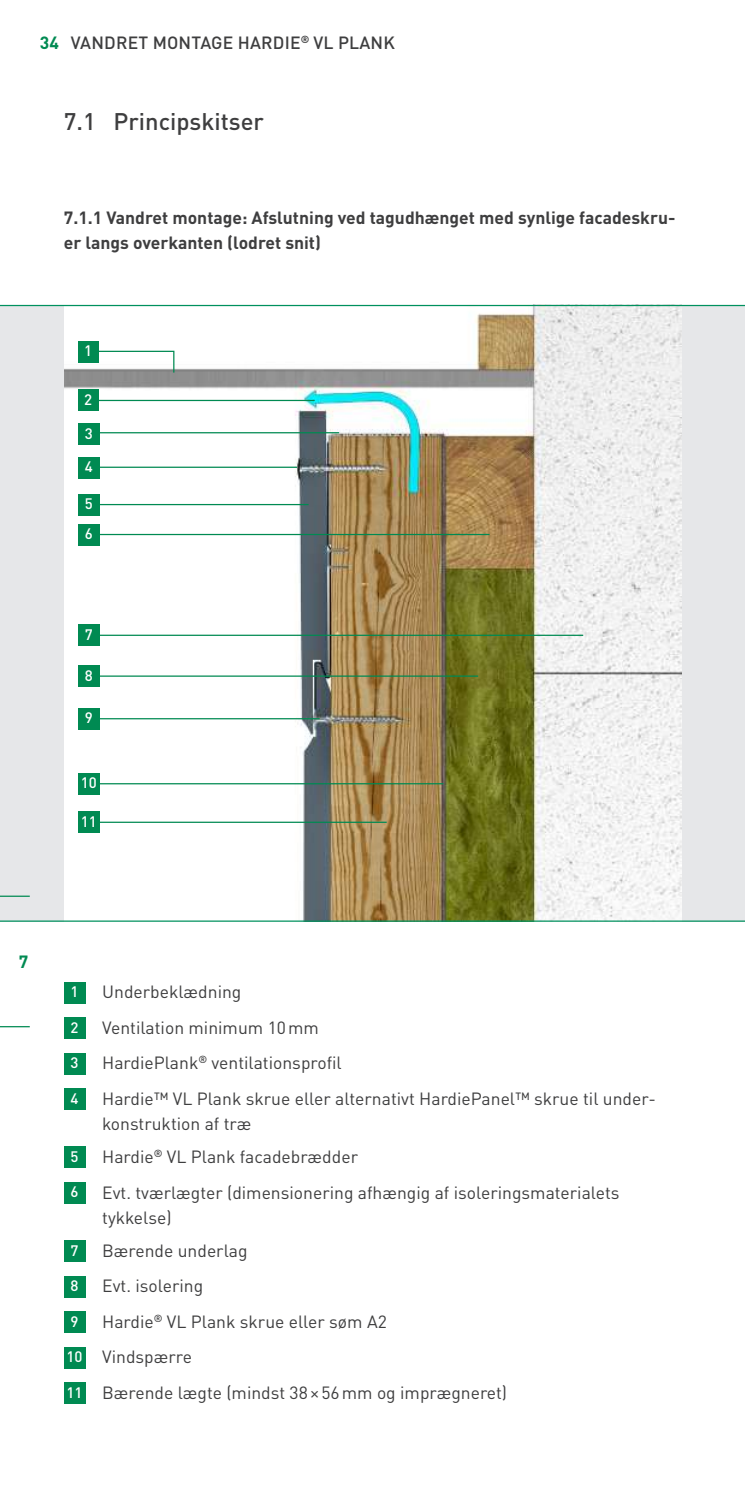
<style>
.page{position:relative;width:745px;height:1489px;background:#fff}
.page>*{position:absolute;margin:0;border:0;box-sizing:border-box;transform-origin:0 0}
.t1{font:500 23.75px "DIN Pro";color:#3e3e3f}
.t2{font:17.5px/25px "DIN Pro";color:#3e3e3f}
.t3{font:700 17.5px/25px "DIN Pro";color:#3e3e3f}
.t4{font:500 17.5px "DIN Pro";letter-spacing:.01em;color:#3e3e3f}
.t5{font:700 17.5px "DIN Pro";color:#008a52}
.t6{font:500 15px "DIN Pro";color:#fff}
.s1{font-weight:700;color:#008a52}
.s2{font-weight:500;font-size:15px;color:#fff}
</style>
<div class="page">
<div style="left:0;top:305px;width:744px;height:616px;background:#e6e7e9"></div>
<img style="left:64px;top:306px;width:616px;height:614px">
<hr style="left:0;top:920px;width:744px;height:1px;background:#00915e">
<hr style="left:0;top:305px;width:744px;height:1px;background:#00915e">
<hr style="left:0;top:1026px;width:30px;height:1px;background:#008a52">
<hr style="left:0;top:895px;width:30px;height:1px;background:#008a52">
<div style="left:64px;top:981px;width:21px;height:22px;background:#008a52"></div>
<div style="left:64px;top:1017px;width:21px;height:21px;background:#008a52"></div>
<div style="left:64px;top:1052px;width:21px;height:22px;background:#008a52"></div>
<div style="left:64px;top:1088px;width:21px;height:21px;background:#008a52"></div>
<div style="left:64px;top:1146px;width:21px;height:21px;background:#008a52"></div>
<div style="left:64px;top:1182px;width:21px;height:21px;background:#008a52"></div>
<div style="left:64px;top:1240px;width:21px;height:21px;background:#008a52"></div>
<div style="left:64px;top:1275px;width:21px;height:22px;background:#008a52"></div>
<div style="left:64px;top:1311px;width:21px;height:21px;background:#008a52"></div>
<div style="left:64px;top:1346px;width:21px;height:22px;background:#008a52"></div>
<div style="left:64px;top:1382px;width:21px;height:21px;background:#008a52"></div>
<div style="left:78px;top:341px;width:20px;height:21px;background:#008a52"></div>
<svg style="left:94px;top:350px;width:81px;height:24px;background:#cedbd6"></svg>
<div style="left:78px;top:390px;width:20px;height:21px;background:#008a52"></div>
<hr style="left:95px;top:400px;width:219px;height:1px;background:#008a52">
<hr style="left:96px;top:783px;width:347px;height:1px;background:#008a52">
<div style="left:78px;top:773px;width:21px;height:21px;background:#008a52"></div>
<hr style="left:96px;top:821px;width:290px;height:1px;background:#008a52">
<div style="left:78px;top:811px;width:21px;height:21px;background:#008a52"></div>
<div style="left:78px;top:494px;width:21px;height:21px;background:#008a52"></div>
<hr style="left:96px;top:504px;width:212px;height:1px;background:#008a52">
<hr style="left:96px;top:675px;width:382px;height:1px;background:#008a52">
<div style="left:78px;top:665px;width:21px;height:21px;background:#008a52"></div>
<div style="left:78px;top:524px;width:21px;height:21px;background:#008a52"></div>
<hr style="left:96px;top:534px;width:393px;height:1px;background:#008a52">
<div style="left:78px;top:624px;width:21px;height:22px;background:#008a52"></div>
<hr style="left:93px;top:634px;width:490px;height:2px;background:#008a52">
<div style="left:78px;top:423px;width:21px;height:21px;background:#008a52"></div>
<hr style="left:98px;top:432px;width:241px;height:1px;background:#008a52">
<hr style="left:96px;top:718px;width:223px;height:1px;background:#008a52">
<div style="left:78px;top:708px;width:21px;height:21px;background:#008a52"></div>
<div style="left:78px;top:457px;width:21px;height:21px;background:#008a52"></div>
<hr style="left:98px;top:466px;width:199px;height:2px;background:#008a52">
<p class="t4" style="left:40px;top:28px;width:356px"><span class="s1">34</span> VANDRET MONTAGE HARDIE<sup>®</sup> VL PLANK</p>
<h1 class="t1" style="left:64px;top:102px;width:201px">7.1 Principskitser</h1>
<p class="t3" style="left:64px;top:203px;width:612px">7.1.1 Vandret montage: Afslutning ved tagudhænget med synlige facadeskru&shy;er langs overkanten (lodret snit)</p>
<p class="t6" style="left:84px;top:339px;width:9px">1</p>
<p class="t6" style="left:84px;top:387px;width:9px">2</p>
<p class="t6" style="left:85px;top:421px;width:9px">3</p>
<p class="t6" style="left:85px;top:455px;width:9px">4</p>
<p class="t6" style="left:85px;top:491px;width:9px">5</p>
<p class="t6" style="left:85px;top:521px;width:9px">6</p>
<p class="t6" style="left:85px;top:622px;width:9px">7</p>
<p class="t6" style="left:85px;top:663px;width:9px">8</p>
<p class="t6" style="left:85px;top:705px;width:9px">9</p>
<p class="t6" style="left:81px;top:770px;width:17px">10</p>
<p class="t6" style="left:81px;top:809px;width:17px">11</p>
<p class="t5" style="left:19px;top:947px;width:11px">7</p>
<p class="t6" style="left:70px;top:979px;width:9px">1</p>
<p class="t2" style="left:102px;top:977px;width:141px">Underbeklædning</p>
<p class="t6" style="left:70px;top:1014px;width:9px">2</p>
<p class="t2" style="left:102px;top:1013px;width:218px">Ventilation minimum 10mm</p>
<p class="t6" style="left:70px;top:1050px;width:9px">3</p>
<p class="t2" style="left:102px;top:1048px;width:241px">HardiePlank<sup>®</sup> ventilationsprofil</p>
<p class="t6" style="left:70px;top:1085px;width:9px">4</p>
<p class="t2" style="left:102px;top:1084px;width:555px">Hardie™ VL Plank skrue eller alternativt HardiePanel™ skrue til under&shy;konstruktion af træ</p>
<p class="t6" style="left:70px;top:1144px;width:9px">5</p>
<p class="t2" style="left:102px;top:1142px;width:257px">Hardie<sup>®</sup> VL Plank facadebrædder</p>
<p class="t6" style="left:70px;top:1179px;width:9px">6</p>
<p class="t2" style="left:102px;top:1177px;width:518px">Evt. tværlægter (dimensionering afhængig af isoleringsmaterialets tykkelse)</p>
<p class="t6" style="left:70px;top:1237px;width:9px">7</p>
<p class="t2" style="left:102px;top:1236px;width:147px">Bærende underlag</p>
<p class="t6" style="left:70px;top:1273px;width:9px">8</p>
<p class="t2" style="left:102px;top:1271px;width:102px">Evt. isolering</p>
<p class="t6" style="left:70px;top:1308px;width:9px">9</p>
<p class="t2" style="left:66px;top:1301px;width:442px;line-height:35.5px;text-indent:36px">Hardie<sup>®</sup> VL Plank skrue eller søm A2<br><span class="s2">10</span> Vindspærre<br><span class="s2">11</span> Bærende lægte (mindst 38×56mm og imprægneret)</p>
</div>
